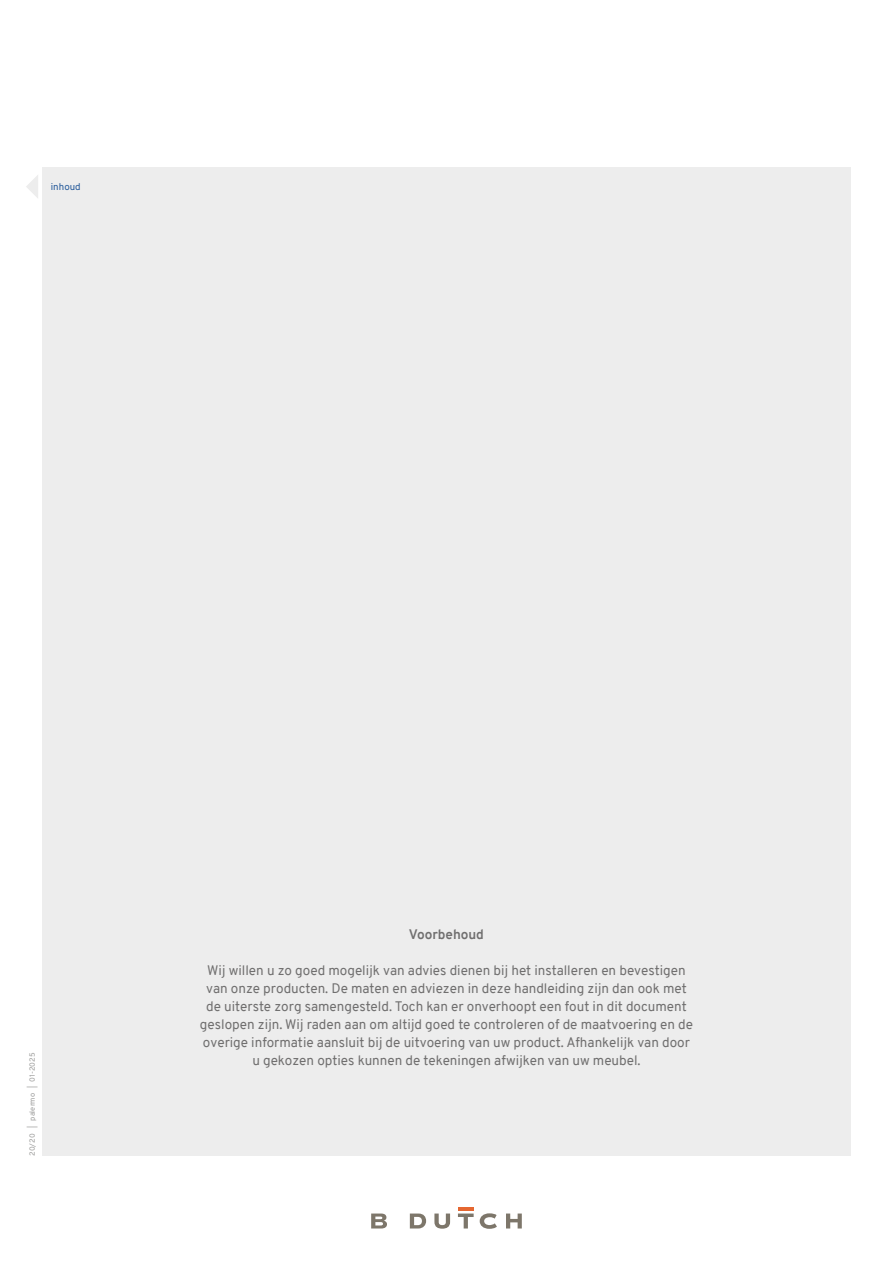
<style>
.page{position:relative;width:893px;height:1263px;background:#fff}
.page>*{position:absolute;margin:0;border:0;box-sizing:border-box;transform-origin:0 0}
.t1{font:13.5px/18px "Overpass";color:#706f6f;text-align:center}
.t2{font:700 13.5px "Overpass";color:#706f6f}
.t3{font:9.75px "Overpass";color:#275b9b}
.t4{font:7.5px "Overpass";color:#9d9d9c}
</style>
<div class="page">
<div style="left:42px;top:167px;width:809px;height:989px;background:#ededed"></div>
<svg style="left:371px;top:1213px;width:151px;height:15px"></svg>
<hr style="left:458px;top:1207px;width:16px;height:4px;background:#e56731">
<svg style="left:26px;top:175px;width:12px;height:23px"></svg>
<p class="t3" style="left:51px;top:179px;width:31px">inhoud</p>
<p class="t4" style="left:26px;top:1156px;width:105px;rotate:-90deg">20/20 | palermo | 01-2025</p>
<p class="t2" style="left:409px;top:925px;width:77px">Voorbehoud</p>
<p class="t1" style="left:200px;top:961px;width:495px">Wij willen u zo goed mogelijk van advies dienen bij het installeren en bevestigen van onze producten. De maten en adviezen in deze handleiding zijn dan ook met de uiterste zorg samengesteld. Toch kan er onverhoopt een fout in dit document geslopen zijn. Wij raden aan om altijd goed te controleren of de maatvoering en de overige informatie aansluit bij de uitvoering van uw product. Afhankelijk van door u gekozen opties kunnen de tekeningen afwijken van uw meubel.</p>
</div>
